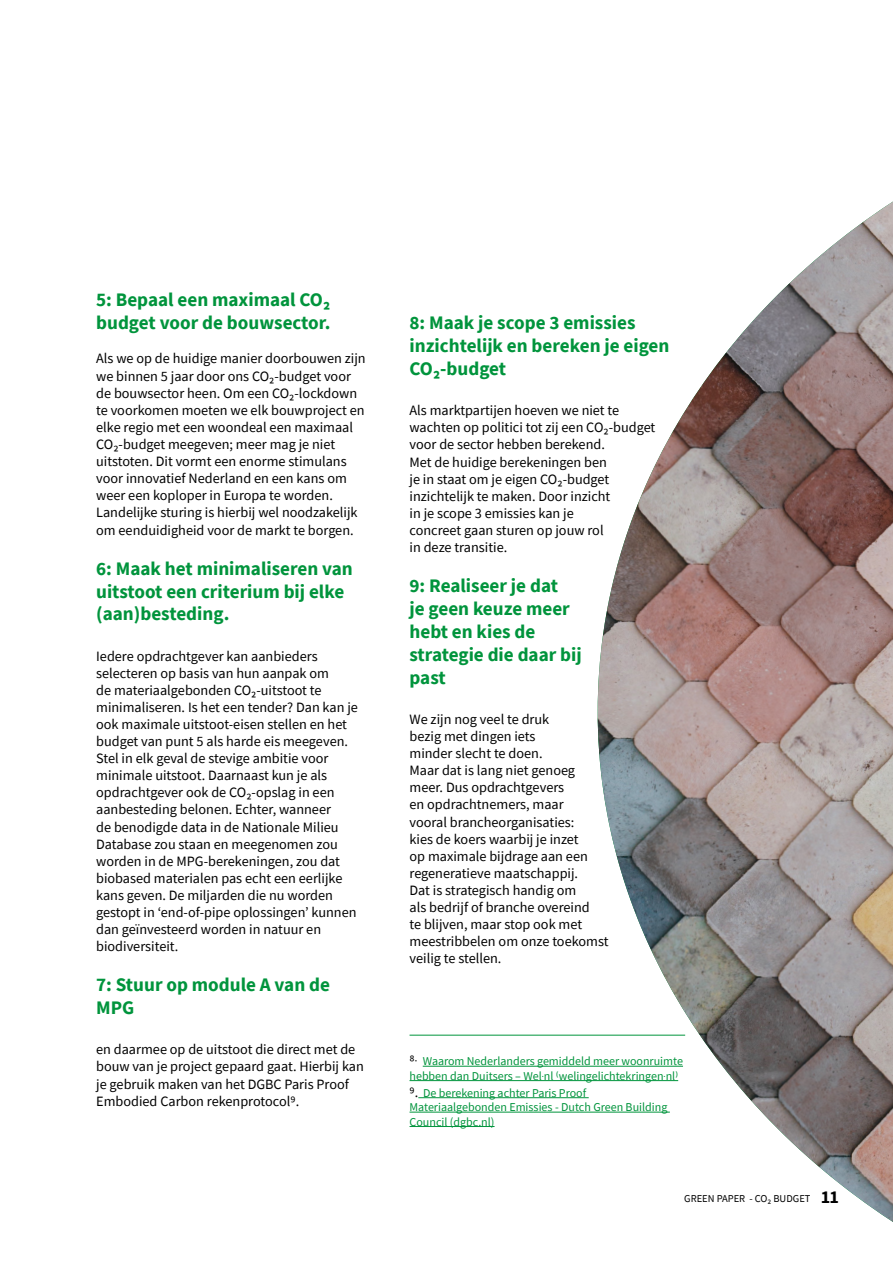
<style>
.page{position:relative;width:893px;height:1263px;background:#fff}
.page>*{position:absolute;margin:0;border:0;box-sizing:border-box;transform-origin:0 0}
.t1{font:700 19.2px/23px "Source Sans Pro";color:#00943c}
.t2{font:14.25px/17.1px "Source Sans Pro";color:#000}
.t3{font:12px/14.4px "Source Sans Pro";color:#00943c}
.t4{font:10.5px "Source Sans Pro";color:#000}
.s1{font-size:14.25px;color:#000}
.s2{font-weight:700;font-size:18px}
</style>
<div class="page">
<img style="left:598px;top:201px;width:295px;height:1021px">
<hr style="left:423px;top:1066px;width:260px;height:1px;background:#00943c">
<hr style="left:410px;top:1080px;width:268px;height:1px;background:#00943c">
<hr style="left:418px;top:1097px;width:171px;height:1px;background:#00943c">
<hr style="left:410px;top:1112px;width:260px;height:1px;background:#00943c">
<hr style="left:410px;top:1126px;width:85px;height:1px;background:#00943c">
<hr style="left:410px;top:1035px;width:275px;height:1px;background:#00943c">
<h1 class="t1" style="left:96px;top:288px;width:236px">5: Bepaal een maximaal CO₂ budget voor de bouwsector.</h1>
<p class="t2" style="left:96px;top:350px;width:271px">Als we op de huidige manier doorbouwen zijn we binnen 5 jaar door ons CO₂-budget voor de bouwsector heen. Om een CO₂-lockdown te voorkomen moeten we elk bouwproject en elke regio met een woondeal een maximaal CO₂-budget meegeven; meer mag je niet uitstoten. Dit vormt een enorme stimulans voor innovatief Nederland en een kans om weer een koploper in Europa te worden.<br>Landelijke sturing is hierbij wel noodzakelijk om eenduidigheid voor de markt te borgen.</p>
<h1 class="t1" style="left:96px;top:556px;width:258px">6: Maak het minimaliseren van uitstoot een criterium bij elke (aan)besteding.</h1>
<p class="t2" style="left:96px;top:647px;width:263px">Iedere opdrachtgever kan aanbieders selecteren op basis van hun aanpak om<br>de materiaalgebonden CO₂-uitstoot te minimaliseren. Is het een tender? Dan kan je ook maximale uitstoot-eisen stellen en het budget van punt 5 als harde eis meegeven.<br>Stel in elk geval de stevige ambitie voor minimale uitstoot. Daarnaast kun je als opdrachtgever ook de CO₂-opslag in een aanbesteding belonen. Echter, wanneer<br>de benodigde data in de Nationale Milieu Database zou staan en meegenomen zou worden in de MPG-berekeningen, zou dat biobased materialen pas echt een eerlijke kans geven. De miljarden die nu worden gestopt in ‘end-of-pipe oplossingen’ kunnen dan geïnvesteerd worden in natuur en biodiversiteit.</p>
<h1 class="t1" style="left:96px;top:973px;width:235px">7: Stuur op module A van de<br>MPG</h1>
<p class="t2" style="left:96px;top:1041px;width:269px">en daarmee op de uitstoot die direct met de bouw van je project gepaard gaat. Hierbij kan je gebruik maken van het DGBC Paris Proof Embodied Carbon rekenprotocol9.</p>
<h1 class="t1" style="left:410px;top:311px;width:261px">8: Maak je scope 3 emissies inzichtelijk en bereken je eigen<br>CO₂-budget</h1>
<p class="t2" style="left:410px;top:402px;width:247px">Als marktpartijen hoeven we niet te wachten op politici tot zij een CO₂-budget voor de sector hebben berekend.<br>Met de huidige berekeningen ben<br>je in staat om je eigen CO₂-budget inzichtelijk te maken. Door inzicht<br>in je scope 3 emissies kan je<br>concreet gaan sturen op jouw rol<br>in deze transitie.</p>
<h1 class="t1" style="left:410px;top:574px;width:174px">9: Realiseer je dat<br>je geen keuze meer hebt en kies de strategie die daar bij past</h1>
<p class="t2" style="left:410px;top:711px;width:201px">We zijn nog veel te druk<br>bezig met dingen iets<br>minder slecht te doen.<br>Maar dat is lang niet genoeg meer. Dus opdrachtgevers<br>en opdrachtnemers, maar<br>vooral brancheorganisaties:<br>kies de koers waarbij je inzet<br>op maximale bijdrage aan een regeneratieve maatschappij.<br>Dat is strategisch handig om<br>als bedrijf of branche overeind<br>te blijven, maar stop ook met meestribbelen om onze toekomst veilig te stellen.</p>
<p class="t3" style="left:410px;top:1054px;width:275px"><span class="s1">8.</span> Waarom Nederlanders gemiddeld meer woonruimte hebben dan Duitsers – Wel.nl (welingelichtekringen.nl)</p>
<p class="t3" style="left:410px;top:1085px;width:259px"><span class="s1">9.</span> De berekening achter Paris Proof<br>Materiaalgebonden Emissies - Dutch Green Building<br>Council (dgbc.nl)</p>
<p class="t4" style="left:684px;top:1192px;width:156px">GREEN PAPER - CO₂ BUDGET <span class="s2">11</span></p>
</div>
